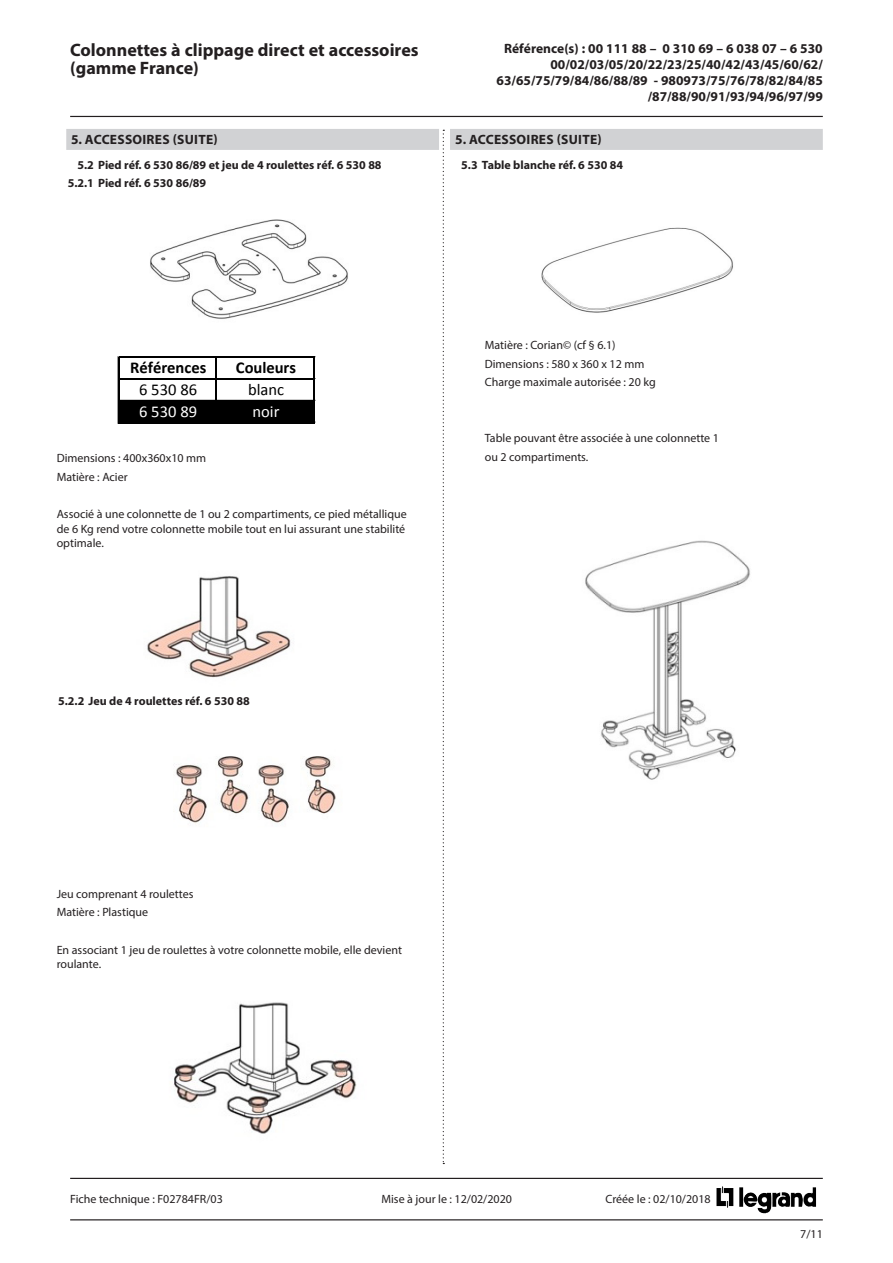
<style>
.page{position:relative;width:893px;height:1263px;background:#fff}
.page>*{position:absolute;margin:0;border:0;box-sizing:border-box;transform-origin:0 0}
.t1{font:700 18px/18px "Myriad Pro";color:#231f20}
.t2{font:700 16.5px "Calibri";color:#000}
.t3{font:16.5px "Calibri";color:#000}
.t4{font:16.5px "Calibri";letter-spacing:.005em;color:#fff}
.Chapitre_fond_gris_s{font:700 13.5px/16.2px "Myriad Pro";color:#231f20;text-align:right}
.Chapitre_fond_gris_s-2{font:700 13.5px "Myriad Pro";letter-spacing:.02em;color:#231f20}
.Texte_courant{font:12px/14.4px "Myriad Pro";color:#231f20;text-align:justify}
.t5{font:700 12px "Myriad Pro";color:#231f20}
</style>
<div class="page">
<hr style="left:70px;top:1219px;width:753px;height:1px;background:#231f20">
<svg style="left:443px;top:130px;width:1px;height:1034px"></svg>
<hr style="left:70px;top:1178px;width:753px;height:1px;background:#231f20">
<hr style="left:70px;top:116px;width:753px;height:1px;background:#231f20">
<img style="left:716px;top:1186px;width:100px;height:26px">
<div style="left:66px;top:129px;width:373px;height:21px;background:#d1d2d4"></div>
<div style="left:450px;top:129px;width:373px;height:21px;background:#d1d2d4"></div>
<img style="left:150px;top:219px;width:198px;height:100px">
<img style="left:541px;top:227px;width:192px;height:86px">
<img style="left:585px;top:540px;width:165px;height:240px">
<img style="left:147px;top:576px;width:144px;height:102px">
<img style="left:174px;top:756px;width:162px;height:68px">
<img style="left:174px;top:1002px;width:183px;height:132px">
<div style="left:119px;top:401px;width:195px;height:22px;background:#000"></div>
<hr style="left:118px;top:357px;width:1px;height:66px;background:#000">
<hr style="left:216px;top:358px;width:1px;height:65px;background:#000">
<hr style="left:313px;top:358px;width:1px;height:65px;background:#000">
<hr style="left:314px;top:358px;width:1px;height:65px;background:#000">
<hr style="left:120px;top:356px;width:195px;height:1px;background:#000">
<hr style="left:119px;top:357px;width:196px;height:1px;background:#000">
<hr style="left:119px;top:378px;width:196px;height:2px;background:#000">
<hr style="left:119px;top:400px;width:196px;height:2px;background:#000">
<h1 class="t1" style="left:70px;top:40px;width:350px">Colonnettes à clippage direct et accessoires (gamme France)</h1>
<p class="Chapitre_fond_gris_s-2" style="left:71px;top:130px;width:148px">5. ACCESSOIRES (SUITE)</p>
<p class="t5" style="left:77px;top:157px;width:306px">5.2 Pied réf. 6 530 86/89 et jeu de 4 roulettes réf. 6 530 88</p>
<p class="t5" style="left:68px;top:176px;width:140px">5.2.1 Pied réf. 6 530 86/89</p>
<p class="Chapitre_fond_gris_s" style="left:497px;top:40px;width:328px">Référence(s) : 00 111 88 – 0 310 69 – 6 038 07 – 6 530<br>00/02/03/05/20/22/23/25/40/42/43/45/60/62/ 63/65/75/79/84/86/88/89 - 980973/75/76/78/82/84/85 /87/88/90/91/93/94/96/97/99</p>
<p class="Chapitre_fond_gris_s-2" style="left:455px;top:130px;width:148px">5. ACCESSOIRES (SUITE)</p>
<p class="t5" style="left:461px;top:157px;width:163px">5.3 Table blanche réf. 6 530 84</p>
<p class="t2" style="left:130px;top:357px;width:78px">Références</p>
<p class="t2" style="left:236px;top:357px;width:62px">Couleurs</p>
<p class="t3" style="left:139px;top:379px;width:60px">6 530 86</p>
<p class="t3" style="left:248px;top:379px;width:37px">blanc</p>
<p class="t4" style="left:139px;top:401px;width:60px">6 530 89</p>
<p class="t4" style="left:253px;top:401px;width:29px">noir</p>
<p class="Texte_courant" style="left:57px;top:451px;width:151px">Dimensions : 400x360x10 mm</p>
<p class="Texte_courant" style="left:57px;top:470px;width:72px">Matière : Acier</p>
<p class="Texte_courant" style="left:57px;top:507px;width:352px">Associé à une colonnette de 1 ou 2 compartiments, ce pied métallique de 6 Kg rend votre colonnette mobile tout en lui assurant une stabilité optimale.</p>
<p class="t5" style="left:58px;top:693px;width:193px">5.2.2 Jeu de 4 roulettes réf. 6 530 88</p>
<p class="Texte_courant" style="left:485px;top:338px;width:132px">Matière : Corian© (cf § 6.1)</p>
<p class="Texte_courant" style="left:485px;top:356px;width:161px">Dimensions : 580 x 360 x 12 mm</p>
<p class="Texte_courant" style="left:485px;top:375px;width:173px">Charge maximale autorisée : 20 kg</p>
<p class="Texte_courant" style="left:485px;top:431px;width:236px">Table pouvant être associée à une colonnette 1</p>
<p class="Texte_courant" style="left:485px;top:450px;width:105px">ou 2 compartiments.</p>
<p class="Texte_courant" style="left:57px;top:886px;width:138px">Jeu comprenant 4 roulettes</p>
<p class="Texte_courant" style="left:57px;top:905px;width:93px">Matière : Plastique</p>
<p class="Texte_courant" style="left:57px;top:942px;width:347px">En associant 1 jeu de roulettes à votre colonnette mobile, elle devient roulante.</p>
<p class="Texte_courant" style="left:70px;top:1192px;width:154px">Fiche technique : F02784FR/03</p>
<p class="Texte_courant" style="left:381px;top:1192px;width:132px">Mise à jour le : 12/02/2020</p>
<p class="Texte_courant" style="left:605px;top:1192px;width:107px">Créée le : 02/10/2018</p>
<p class="Texte_courant" style="left:800px;top:1226px;width:24px">7/11</p>
</div>
